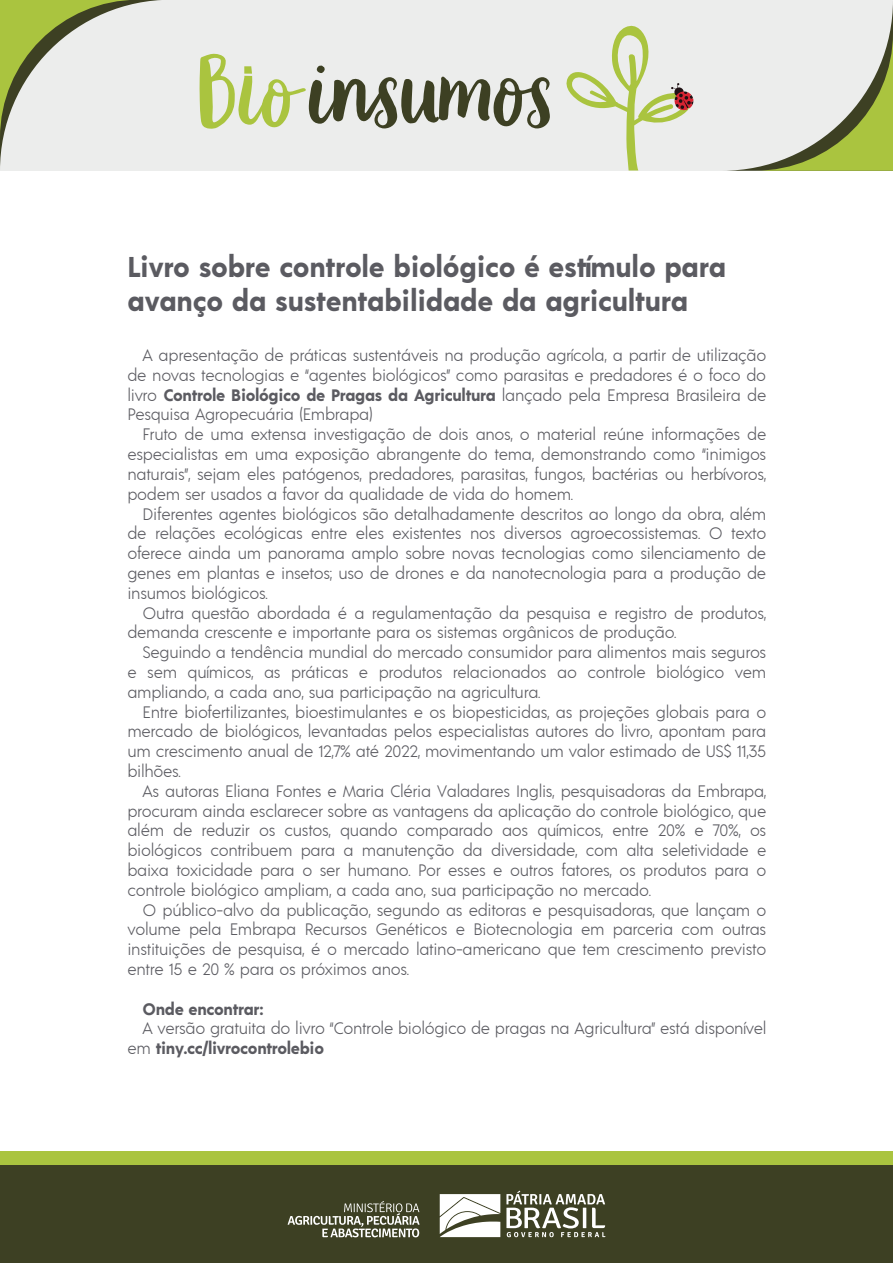
<style>
.page{position:relative;width:893px;height:1263px;background:#fff}
.page>*{position:absolute;margin:0;border:0;box-sizing:border-box;transform-origin:0 0}
.t1{font:700 28.5px/34.2px "Acre";letter-spacing:-.01em;color:#5b5b61}
.t2{font:300 16.5px/19.8px "Acre";letter-spacing:-.02em;color:#5b5b61;text-align:justify}
.t3{font:700 16.5px "Acre";letter-spacing:-.02em;color:#5b5b61}
.s1{font-weight:700}
</style>
<div class="page">
<div style="left:0;top:0;width:893px;height:171px;background:#ecedec"></div>
<svg style="left:199px;top:54px;width:351px;height:75px"></svg>
<svg style="left:566px;top:25px;width:128px;height:146px"></svg>
<svg style="left:0;top:0;width:161px;height:166px"></svg>
<svg style="left:727px;top:4px;width:166px;height:167px"></svg>
<div style="left:0;top:1165px;width:893px;height:98px;background:#3d4023"></div>
<div style="left:0;top:1151px;width:893px;height:14px;background:#aac43f"></div>
<svg style="left:506px;top:1190px;width:99px;height:47px"></svg>
<svg style="left:440px;top:1194px;width:60px;height:43px"></svg>
<svg style="left:288px;top:1201px;width:132px;height:36px"></svg>
<h1 class="t1" style="left:127px;top:248px;width:600px">Livro sobre controle biológico é estímulo para avanço da sustentabilidade da agricultura</h1>
<p class="t2" style="left:127px;top:344px;width:640px;text-indent:15px">A apresentação de práticas sustentáveis na produção agrícola, a partir de utilização de novas tecnologias e “agentes biológicos” como parasitas e predadores é o foco do livro <span class="s1">Controle Biológico de Pragas da Agricultura</span> lançado pela Empresa Brasileira de Pesquisa Agropecuária (Embrapa)</p>
<p class="t2" style="left:127px;top:424px;width:640px;text-indent:15px">Fruto de uma extensa investigação de dois anos, o material reúne informações de especialistas em uma exposição abrangente do tema, demonstrando como “inimigos naturais”, sejam eles patógenos, predadores, parasitas, fungos, bactérias ou herbívoros, podem ser usados a favor da qualidade de vida do homem.</p>
<p class="t2" style="left:127px;top:503px;width:640px;text-indent:15px">Diferentes agentes biológicos são detalhadamente descritos ao longo da obra, além de relações ecológicas entre eles existentes nos diversos agroecossistemas. O texto oferece ainda um panorama amplo sobre novas tecnologias como silenciamento de genes em plantas e insetos; uso de drones e da nanotecnologia para a produção de insumos biológicos.</p>
<p class="t2" style="left:127px;top:602px;width:640px;text-indent:15px">Outra questão abordada é a regulamentação da pesquisa e registro de produtos, demanda crescente e importante para os sistemas orgânicos de produção.</p>
<p class="t2" style="left:127px;top:641px;width:640px;text-indent:15px">Seguindo a tendência mundial do mercado consumidor para alimentos mais seguros e sem químicos, as práticas e produtos relacionados ao controle biológico vem ampliando, a cada ano, sua participação na agricultura.</p>
<p class="t2" style="left:127px;top:701px;width:640px;text-indent:15px">Entre biofertilizantes, bioestimulantes e os biopesticidas, as projeções globais para o mercado de biológicos, levantadas pelos especialistas autores do livro, apontam para um crescimento anual de 12,7% até 2022, movimentando um valor estimado de US$ 11,35 bilhões.</p>
<p class="t2" style="left:127px;top:780px;width:640px;text-indent:15px">As autoras Eliana Fontes e Maria Cléria Valadares Inglis, pesquisadoras da Embrapa, procuram ainda esclarecer sobre as vantagens da aplicação do controle biológico, que além de reduzir os custos, quando comparado aos químicos, entre 20% e 70%, os biológicos contribuem para a manutenção da diversidade, com alta seletividade e baixa toxicidade para o ser humano. Por esses e outros fatores, os produtos para o controle biológico ampliam, a cada ano, sua participação no mercado.</p>
<p class="t2" style="left:127px;top:899px;width:640px;text-indent:15px">O público-alvo da publicação, segundo as editoras e pesquisadoras, que lançam o volume pela Embrapa Recursos Genéticos e Biotecnologia em parceria com outras instituições de pesquisa, é o mercado latino-americano que tem crescimento previsto entre 15 e 20 % para os próximos anos.</p>
<p class="t3" style="left:142px;top:997px;width:123px">Onde encontrar:</p>
<p class="t2" style="left:127px;top:1018px;width:640px;text-indent:15px">A versão gratuita do livro “Controle biológico de pragas na Agricultura” está disponível em <span class="s1">tiny.cc/livrocontrolebio</span></p>
</div>
